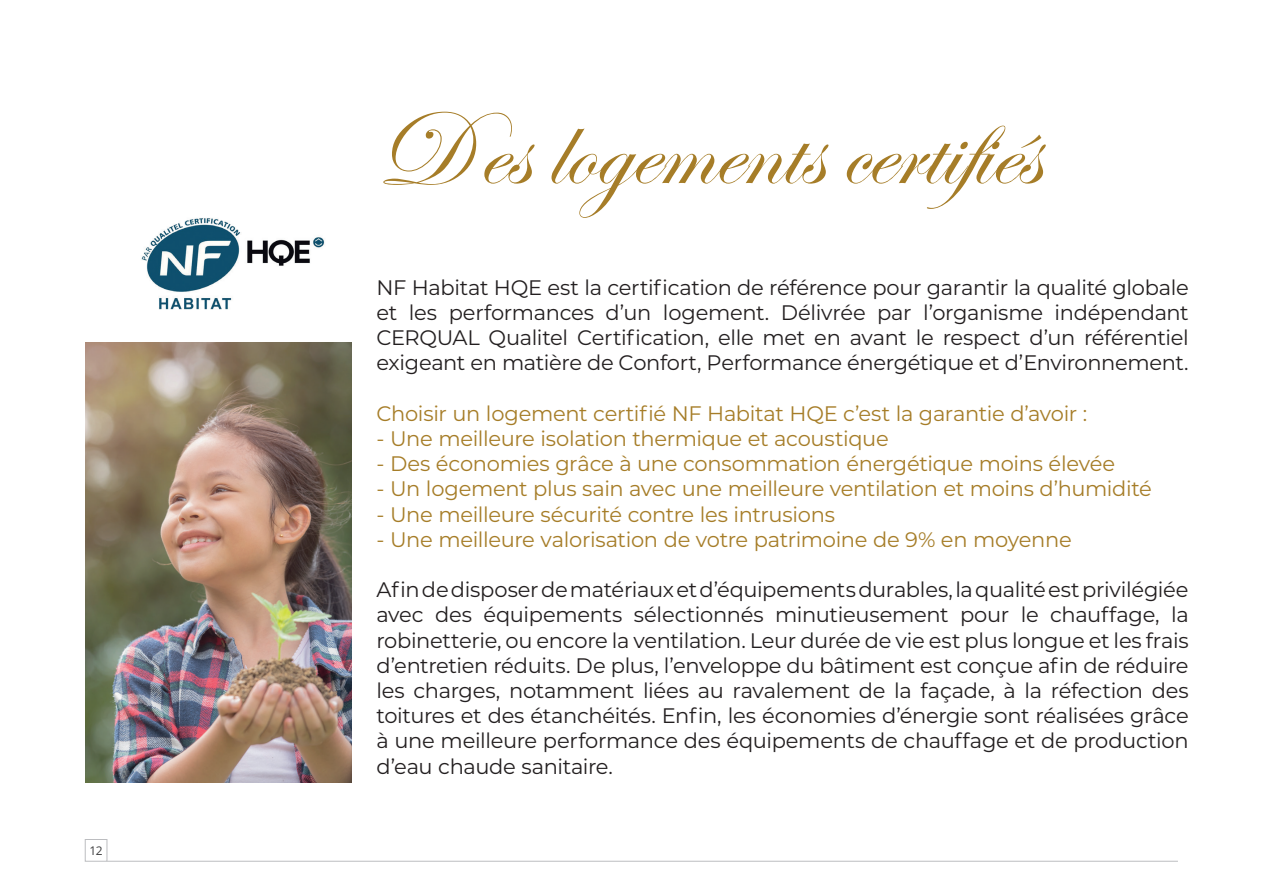
<style>
.page{position:relative;width:1263px;height:893px;background:#fff}
.page>*{position:absolute;margin:0;border:0;box-sizing:border-box;transform-origin:0 0}
.t1{font:108px "Edwardian Script ITC";letter-spacing:-.005em;color:#a67d28}
.t2{font:21px/25.2px "Montserrat";letter-spacing:-.015em;color:#231f20;text-align:justify}
.t3{font:21px "Montserrat";letter-spacing:-.015em;color:#a67d28}
.t4{font:12px "Open Sans";color:#3e3e3f}
</style>
<div class="page">
<img style="left:141px;top:218px;width:184px;height:92px">
<img style="left:85px;top:342px;width:267px;height:440px">
<hr style="left:107px;top:861px;width:1071px;height:1px;background:#bcbdc0">
<div style="left:85px;top:839px;width:22px;height:22px;border:1px solid #bcbdc0"></div>
<p class="t4" style="left:90px;top:842px;width:15px">12</p>
<h1 class="t1" style="left:376px;top:90px;width:664px">Des logements certifiés</h1>
<p class="t2" style="left:376px;top:274px;width:814px">NF Habitat HQE est la certification de référence pour garantir la qualité globale et les performances d’un logement. Délivrée par l’organisme indépendant CERQUAL Qualitel Certification, elle met en avant le respect d’un référentiel exigeant en matière de Confort, Performance énergétique et d’Environnement.</p>
<p class="t3" style="left:376px;top:399px;width:712px">Choisir un logement certifié NF Habitat HQE c’est la garantie d’avoir :</p>
<p class="t3" style="left:376px;top:424px;width:514px">- Une meilleure isolation thermique et acoustique</p>
<p class="t3" style="left:376px;top:449px;width:740px">- Des économies grâce à une consommation énergétique moins élevée</p>
<p class="t3" style="left:376px;top:474px;width:777px">- Un logement plus sain avec une meilleure ventilation et moins d’humidité</p>
<p class="t3" style="left:376px;top:500px;width:460px">- Une meilleure sécurité contre les intrusions</p>
<p class="t3" style="left:376px;top:525px;width:697px">- Une meilleure valorisation de votre patrimoine de 9% en moyenne</p>
<p class="t2" style="left:376px;top:576px;width:814px">Afin de disposer de matériaux et d’équipements durables, la qualité est privilégiée avec des équipements sélectionnés minutieusement pour le chauffage, la robinetterie, ou encore la ventilation. Leur durée de vie est plus longue et les frais d’entretien réduits. De plus, l’enveloppe du bâtiment est conçue afin de réduire les charges, notamment liées au ravalement de la façade, à la réfection des toitures et des étanchéités. Enfin, les économies d’énergie sont réalisées grâce à une meilleure performance des équipements de chauffage et de production d’eau chaude sanitaire.</p>
</div>
